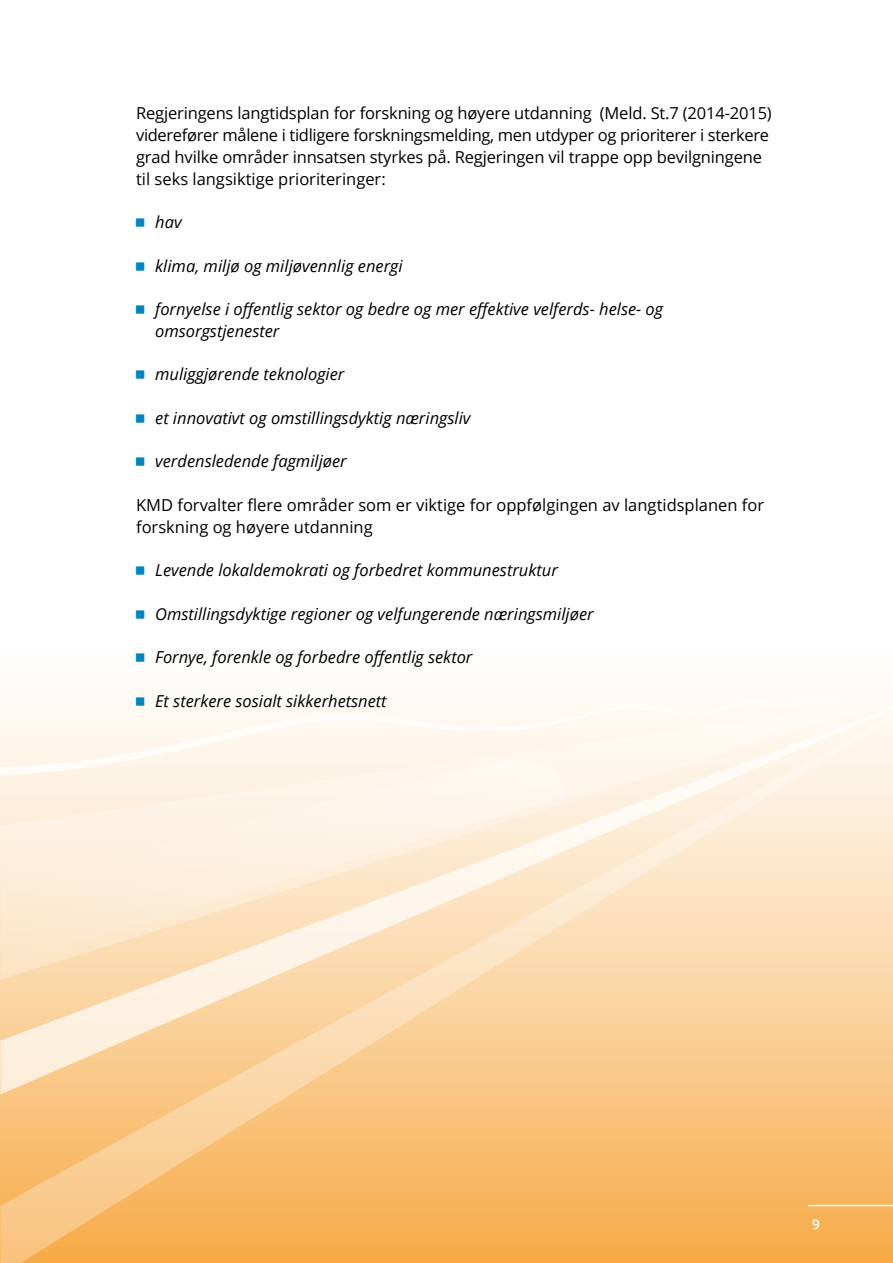
<style>
.page{position:relative;width:893px;height:1263px;background:#fff}
.page>*{position:absolute;margin:0;border:0;box-sizing:border-box;transform-origin:0 0}
.t1{font:italic 16.5px/21.8px "Open Sans";color:#000}
.t2{font:16.5px/21.8px "Open Sans";letter-spacing:-.01em;color:#000}
.t3{font:600 13.5px "Open Sans";color:#fff}
</style>
<div class="page">
<div style="left:0;top:644px;width:893px;height:619px;background:#fefcf9"></div>
<svg style="left:0;top:1094px;width:893px;height:169px;background:#f8b968"></svg>
<svg style="left:0;top:722px;width:893px;height:372px;background:#fbdbb1"></svg>
<svg style="left:0;top:722px;width:842px;height:54px;fill:#fef7ed"></svg>
<svg style="left:746px;top:722px;width:125px;height:12px"></svg>
<svg style="left:0;top:760px;width:567px;height:206px"></svg>
<hr style="left:808px;top:1205px;width:85px;height:1px;background:#fff">
<p class="t2" style="left:136px;top:102px;width:637px">Regjeringens langtidsplan for forskning og høyere utdanning (Meld. St.7 (2014-2015) viderefører målene i tidligere forskningsmelding, men utdyper og prioriterer i sterkere grad hvilke områder innsatsen styrkes på. Regjeringen vil trappe opp bevilgningene til seks langsiktige prioriteringer:</p>
<p class="t1" style="left:155px;top:211px;width:28px">hav</p>
<p class="t1" style="left:155px;top:254px;width:249px">klima, miljø og miljøvennlig energi</p>
<p class="t1" style="left:155px;top:298px;width:509px">fornyelse i offentlig sektor og bedre og mer effektive velferds- helse- og omsorgstjenester</p>
<p class="t1" style="left:155px;top:363px;width:191px">muliggjørende teknologier</p>
<p class="t1" style="left:155px;top:406px;width:317px">et innovativt og omstillingsdyktig næringsliv</p>
<p class="t1" style="left:155px;top:450px;width:193px">verdensledende fagmiljøer</p>
<p class="t2" style="left:136px;top:493px;width:630px">KMD forvalter flere områder som er viktige for oppfølgingen av langtidsplanen for forskning og høyere utdanning</p>
<p class="t1" style="left:155px;top:559px;width:404px">Levende lokaldemokrati og forbedret kommunestruktur</p>
<p class="t1" style="left:155px;top:602px;width:440px">Omstillingsdyktige regioner og velfungerende næringsmiljøer</p>
<p class="t1" style="left:155px;top:646px;width:319px">Fornye, forenkle og forbedre offentlig sektor</p>
<p class="t1" style="left:155px;top:689px;width:233px">Et sterkere sosialt sikkerhetsnett</p>
<p class="t3" style="left:812px;top:1214px;width:9px">9</p>
</div>
